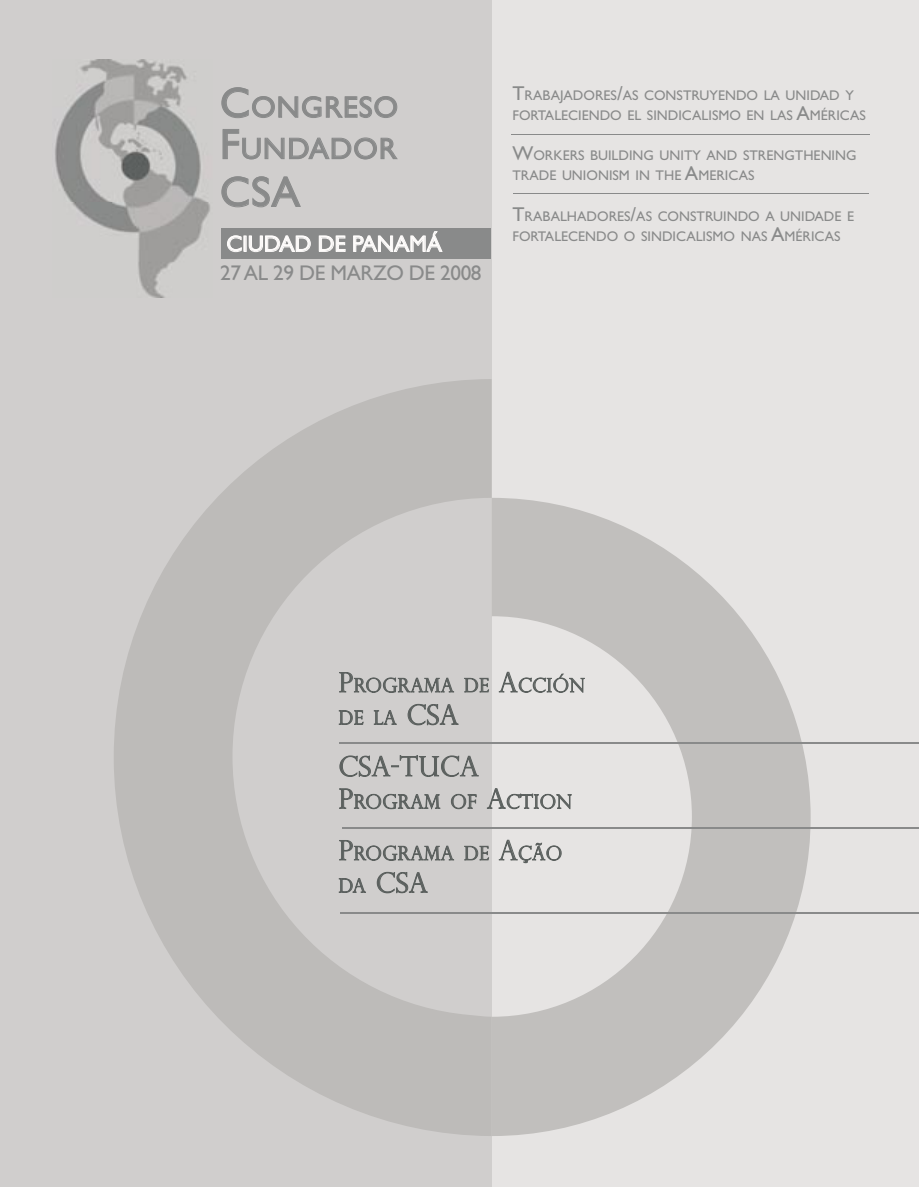
<style>
.page{position:relative;width:919px;height:1187px;background:#fff}
.page>*{position:absolute;margin:0;border:0;box-sizing:border-box;transform-origin:0 0}
.t1{font:42.9px "Gill Sans";color:#898a8a}
.t2{font:30px/41.4px "Gill Sans";letter-spacing:.03em;color:#898a8a}
.t3{font:300 27px "Perpetua Titling";letter-spacing:.02em;color:#5b605e}
.t4{font:22.5px "Gill Sans";color:#fefcfb}
.t5{font:21.3px "Gill Sans";letter-spacing:-.02em;color:#898a8a}
.t6{font:300 18.9px/32.4px "Perpetua Titling";letter-spacing:.03em;color:#5b605e}
.t7{font:14.1px/20.1px "Gill Sans";color:#898a8a}
.s1{font-size:42.9px}
.s2{font-size:20.1px}
.s3{font-size:27px}
.s4{font-size:18.9px}
</style>
<div class="page">
<div style="left:0;top:0;width:918px;height:1186px;background:#e6e4e3"></div>
<div style="left:0;top:0;width:491px;height:1186px;background:#d0cecd"></div>
<svg style="left:491px;top:379px;width:319px;height:756px"></svg>
<svg style="left:114px;top:379px;width:377px;height:756px"></svg>
<svg style="left:464px;top:677px;width:25px;height:15px"></svg>
<svg style="left:499px;top:671px;width:85px;height:21px"></svg>
<svg style="left:339px;top:658px;width:119px;height:67px"></svg>
<svg style="left:339px;top:755px;width:232px;height:138px"></svg>
<hr style="left:339px;top:742px;width:579px;height:1px;background:#898a8a">
<hr style="left:342px;top:827px;width:576px;height:2px;background:#898a8a">
<hr style="left:340px;top:912px;width:578px;height:2px;background:#898a8a">
<hr style="left:511px;top:134px;width:358px;height:1px;background:#898a8a">
<hr style="left:513px;top:193px;width:356px;height:1px;background:#898a8a">
<svg style="left:221px;top:87px;width:176px;height:32px"></svg>
<svg style="left:222px;top:129px;width:176px;height:31px"></svg>
<svg style="left:221px;top:176px;width:80px;height:32px"></svg>
<div style="left:221px;top:228px;width:269px;height:31px;background:#898a8a"></div>
<svg style="left:227px;top:235px;width:84px;height:17px"></svg>
<svg style="left:318px;top:235px;width:28px;height:17px"></svg>
<svg style="left:353px;top:231px;width:90px;height:21px"></svg>
<img style="left:55px;top:60px;width:155px;height:237px">
<h2 class="t2" style="left:220px;top:87px;width:180px"><span class="s1">C</span>ONGRESO<br><span class="s1">F</span>UNDADOR</h2>
<h1 class="t1" style="left:220px;top:167px;width:82px">CSA</h1>
<h3 class="t4" style="left:226px;top:231px;width:217px">CIUDAD DE PANAMÁ</h3>
<h3 class="t5" style="left:220px;top:261px;width:263px">27 AL 29 DE MARZO DE 2008</h3>
<p class="t7" style="left:512px;top:85px;width:355px"><span class="s2">T</span>RABAJADORES<span class="s2">/</span>AS CONSTRUYENDO LA UNIDAD Y<br>FORTALECIENDO EL SINDICALISMO EN LAS <span class="s2">A</span>MÉRICAS</p>
<p class="t7" style="left:512px;top:146px;width:345px"><span class="s2">W</span>ORKERS BUILDING UNITY AND STRENGTHENING<br>TRADE UNIONISM IN THE <span class="s2">A</span>MERICAS</p>
<p class="t7" style="left:512px;top:206px;width:343px"><span class="s2">T</span>RABALHADORES<span class="s2">/</span>AS CONSTRUINDO A UNIDADE E<br>FORTALECENDO O SINDICALISMO NAS <span class="s2">A</span>MÉRICAS</p>
<h3 class="t6" style="left:338px;top:668px;width:248px"><span class="s3">P</span>ROGRAMA DE <span class="s3">A</span>CCIÓN<br>DE LA <span class="s3">CSA</span></h3>
<h3 class="t3" style="left:338px;top:750px;width:141px">CSA-TUCA</h3>
<h3 class="t6" style="left:338px;top:785px;width:235px"><span class="s3">P</span>ROGRAM OF <span class="s3">A</span>CTION</h3>
<h3 class="t6" style="left:338px;top:836px;width:225px"><span class="s3">P</span>ROGRAMA DE <span class="s3">A</span>ÇÃO</h3>
<h3 class="t3" style="left:338px;top:866px;width:91px"><span class="s4">DA</span> CSA</h3>
</div>
